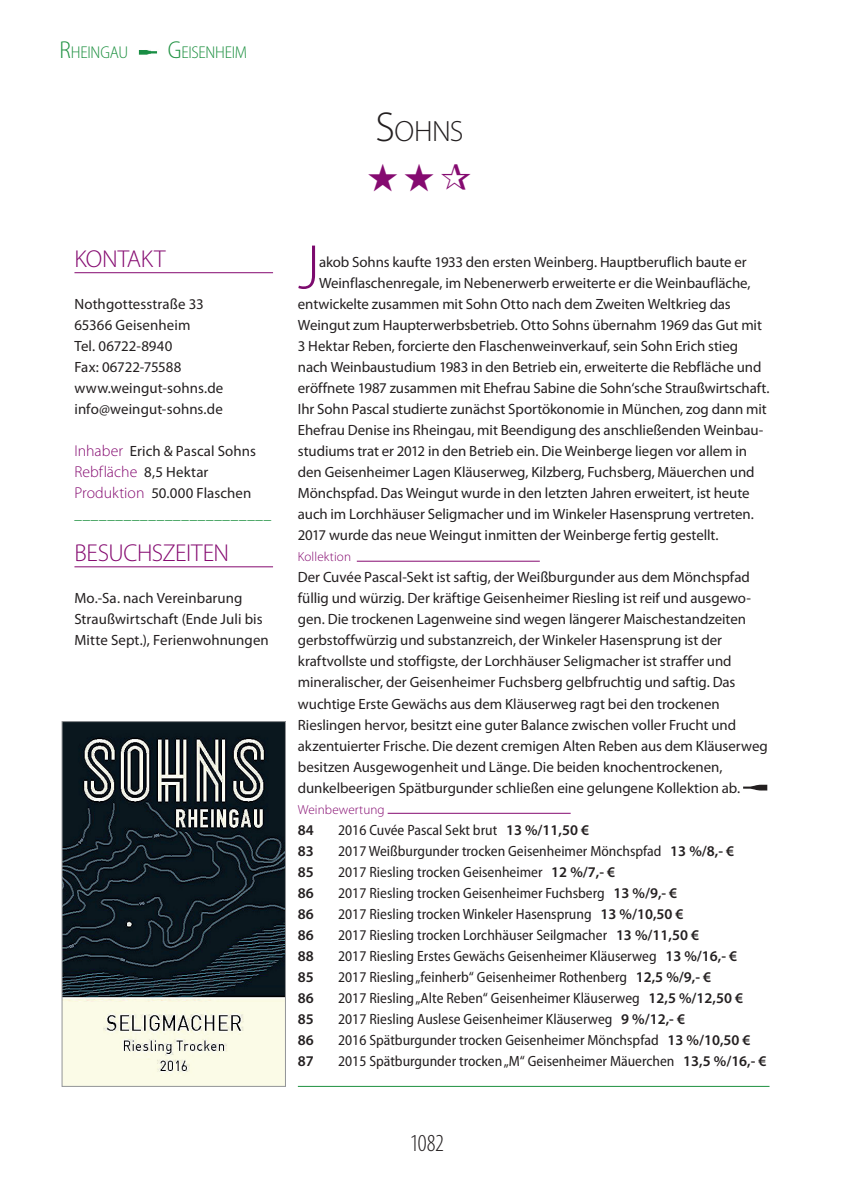
<style>
.page{position:relative;width:844px;height:1191px;background:#fff}
.page>*{position:absolute;margin:0;border:0;box-sizing:border-box;transform-origin:0 0}
.t1{font:300 63.35px "Myriad Pro";color:#7c0b6e}
.t2{font:300 29.4px "Myriad Pro";color:#231f20}
.t3{font:300 24.5px "Myriad Pro";letter-spacing:-.02em;color:#850a70}
.t4{font:300 condensed 24.5px "Myriad Pro";color:#231f20}
.t5{font:300 semi-condensed 17.15px "Myriad Pro";letter-spacing:-.015em;color:#1d9040}
.t6{font:300 15.75px "Myriad Pro";letter-spacing:.005em;color:#850a70}
.t7{font:14.88px/21px "Myriad Pro";letter-spacing:-.005em;color:#231f20}
.t8{font:semi-condensed 14.88px "Myriad Pro";color:#231f20}
.t9{font:14.88px/21px "Myriad Pro";letter-spacing:.005em;color:#1d9040}
.t10{font:600 14.88px "Myriad Pro";color:#231f20}
.t11{font:300 13.12px "Myriad Pro";letter-spacing:.005em;color:#850a70}
.s1{font-size:24.5px}
.s2{font-size:42px}
.s3{font-weight:300;font-size:15.75px;color:#850a70}
.s4{font-weight:400;font-size:14.88px;color:#231f20}
.s5{color:#231f20}
.s6{font-weight:600;font-stretch:normal}
</style>
<div class="page">
<img style="left:64px;top:723px;width:219px;height:361px">
<div style="left:62px;top:721px;width:223px;height:365px;border:1px solid #939598"></div>
<hr style="left:298px;top:1086px;width:471px;height:1px;background:#1d9040">
<hr style="left:357px;top:561px;width:182px;height:1px;background:#850a70">
<svg style="left:743px;top:784px;width:24px;height:6px"></svg>
<hr style="left:387px;top:813px;width:183px;height:1px;background:#850a70">
<img style="left:138px;top:50px;width:19px;height:5px">
<hr style="left:74px;top:272px;width:199px;height:1px;background:#850a70">
<hr style="left:74px;top:566px;width:199px;height:1px;background:#850a70">
<p class="t5" style="left:60px;top:43px;width:70px"><span class="s1">R</span>HEINGAU</p>
<p class="t5" style="left:168px;top:43px;width:81px"><span class="s1">G</span>EISENHEIM</p>
<h2 class="t2" style="left:375px;top:115px;width:87px"><span class="s2">S</span>OHNS</h2>
<h3 class="t3" style="left:74px;top:246px;width:92px">Kontakt</h3>
<p class="t7" style="left:74px;top:293px;width:150px">Nothgottesstraße 33<br>65366 Geisenheim<br>Tel. 06722-8940<br>Fax: 06722-75588 www.weingut-sohns.de info@weingut-sohns.de</p>
<p class="t7" style="left:74px;top:440px;width:183px"><span class="s3">Inhaber</span> Erich &amp; Pascal Sohns</p>
<p class="t6" style="left:74px;top:463px;width:135px">Rebfläche <span class="s4">8,5 Hektar</span></p>
<p class="t9" style="left:74px;top:482px;width:198px"><span class="s3">Produktion</span> <span class="s5">50.000 Flaschen </span>________________________</p>
<h3 class="t3" style="left:74px;top:540px;width:156px">Besuchszeiten</h3>
<p class="t7" style="left:74px;top:587px;width:196px">Mo.-Sa. nach Vereinbarung<br>Straußwirtschaft (Ende Juli bis<br>Mitte Sept.), Ferienwohnungen</p>
<h1 class="t1" style="left:298px;top:232px;width:23px">J</h1>
<p class="t7" style="left:319px;top:251px;width:429px">akob Sohns kaufte 1933 den ersten Weinberg. Hauptberuflich baute er</p>
<p class="t7" style="left:319px;top:272px;width:433px">Weinflaschenregale, im Nebenerwerb erweiterte er die Weinbaufläche,</p>
<p class="t7" style="left:298px;top:294px;width:434px">entwickelte zusammen mit Sohn Otto nach dem Zweiten Weltkrieg das</p>
<p class="t7" style="left:298px;top:315px;width:465px">Weingut zum Haupterwerbsbetrieb. Otto Sohns übernahm 1969 das Gut mit</p>
<p class="t7" style="left:298px;top:336px;width:441px">3 Hektar Reben, forcierte den Flaschenweinverkauf, sein Sohn Erich stieg</p>
<p class="t7" style="left:298px;top:357px;width:465px">nach Weinbaustudium 1983 in den Betrieb ein, erweiterte die Rebfläche und</p>
<p class="t7" style="left:298px;top:378px;width:473px">eröffnete 1987 zusammen mit Ehefrau Sabine die Sohn‘sche Straußwirtschaft.</p>
<p class="t7" style="left:298px;top:399px;width:470px">Ihr Sohn Pascal studierte zunächst Sportökonomie in München, zog dann mit</p>
<p class="t7" style="left:298px;top:420px;width:467px">Ehefrau Denise ins Rheingau, mit Beendigung des anschließenden Weinbau-</p>
<p class="t7" style="left:298px;top:441px;width:450px">studiums trat er 2012 in den Betrieb ein. Die Weinberge liegen vor allem in</p>
<p class="t7" style="left:298px;top:462px;width:458px">den Geisenheimer Lagen Kläuserweg, Kilzberg, Fuchsberg, Mäuerchen und</p>
<p class="t7" style="left:298px;top:483px;width:453px">Mönchspfad. Das Weingut wurde in den letzten Jahren erweitert, ist heute</p>
<p class="t7" style="left:298px;top:504px;width:457px">auch im Lorchhäuser Seligmacher und im Winkeler Hasensprung vertreten.</p>
<p class="t7" style="left:298px;top:525px;width:422px">2017 wurde das neue Weingut inmitten der Weinberge fertig gestellt.</p>
<p class="t11" style="left:298px;top:550px;width:55px">Kollektion</p>
<p class="t7" style="left:298px;top:566px;width:471px">Der Cuvée Pascal-Sekt ist saftig, der Weißburgunder aus dem Mönchspfad füllig und würzig. Der kräftige Geisenheimer Riesling ist reif und ausgewo&shy;gen. Die trockenen Lagenweine sind wegen längerer Maischestandzeiten gerbstoffwürzig und substanzreich, der Winkeler Hasensprung ist der kraftvollste und stoffigste, der Lorchhäuser Seligmacher ist straffer und mineralischer, der Geisenheimer Fuchsberg gelbfruchtig und saftig. Das wuchtige Erste Gewächs aus dem Kläuserweg ragt bei den trockenen Rieslingen hervor, besitzt eine guter Balance zwischen voller Frucht und akzentuierter Frische. Die dezent cremigen Alten Reben aus dem Kläuserweg besitzen Ausgewogenheit und Länge. Die beiden knochentrockenen, dunkelbeerigen Spätburgunder schließen eine gelungene Kollektion ab.</p>
<p class="t11" style="left:298px;top:802px;width:88px">Weinbewertung</p>
<p class="t10" style="left:298px;top:820px;width:17px">84</p>
<p class="t8" style="left:338px;top:821px;width:252px">2016 Cuvée Pascal Sekt brut <span class="s6">13 %/11,50 €</span></p>
<p class="t10" style="left:298px;top:841px;width:17px">83</p>
<p class="t8" style="left:338px;top:842px;width:397px">2017 Weißburgunder trocken Geisenheimer Mönchspfad <span class="s6">13 %/8,- €</span></p>
<p class="t10" style="left:298px;top:862px;width:17px">85</p>
<p class="t8" style="left:338px;top:863px;width:278px">2017 Riesling trocken Geisenheimer <span class="s6">12 %/7,- €</span></p>
<p class="t10" style="left:298px;top:883px;width:17px">86</p>
<p class="t8" style="left:338px;top:884px;width:340px">2017 Riesling trocken Geisenheimer Fuchsberg <span class="s6">13 %/9,- €</span></p>
<p class="t10" style="left:298px;top:904px;width:17px">86</p>
<p class="t8" style="left:338px;top:905px;width:347px">2017 Riesling trocken Winkeler Hasensprung <span class="s6">13 %/10,50 €</span></p>
<p class="t10" style="left:298px;top:925px;width:17px">86</p>
<p class="t8" style="left:338px;top:926px;width:362px">2017 Riesling trocken Lorchhäuser Seilgmacher <span class="s6">13 %/11,50 €</span></p>
<p class="t10" style="left:298px;top:946px;width:17px">88</p>
<p class="t8" style="left:338px;top:947px;width:400px">2017 Riesling Erstes Gewächs Geisenheimer Kläuserweg <span class="s6">13 %/16,- €</span></p>
<p class="t10" style="left:298px;top:967px;width:17px">85</p>
<p class="t8" style="left:338px;top:968px;width:374px">2017 Riesling „feinherb“ Geisenheimer Rothenberg <span class="s6">12,5 %/9,- €</span></p>
<p class="t10" style="left:298px;top:988px;width:17px">86</p>
<p class="t8" style="left:338px;top:989px;width:406px">2017 Riesling „Alte Reben“ Geisenheimer Kläuserweg <span class="s6">12,5 %/12,50 €</span></p>
<p class="t10" style="left:298px;top:1009px;width:17px">85</p>
<p class="t8" style="left:338px;top:1010px;width:348px">2017 Riesling Auslese Geisenheimer Kläuserweg <span class="s6">9 %/12,- €</span></p>
<p class="t10" style="left:298px;top:1030px;width:17px">86</p>
<p class="t8" style="left:338px;top:1031px;width:414px">2016 Spätburgunder trocken Geisenheimer Mönchspfad <span class="s6">13 %/10,50 €</span></p>
<p class="t10" style="left:298px;top:1051px;width:17px">87</p>
<p class="t8" style="left:338px;top:1052px;width:430px">2015 Spätburgunder trocken „M“ Geisenheimer Mäuerchen <span class="s6">13,5 %/16,- €</span></p>
<h3 class="t4" style="left:410px;top:1129px;width:36px">1082</h3>
</div>
